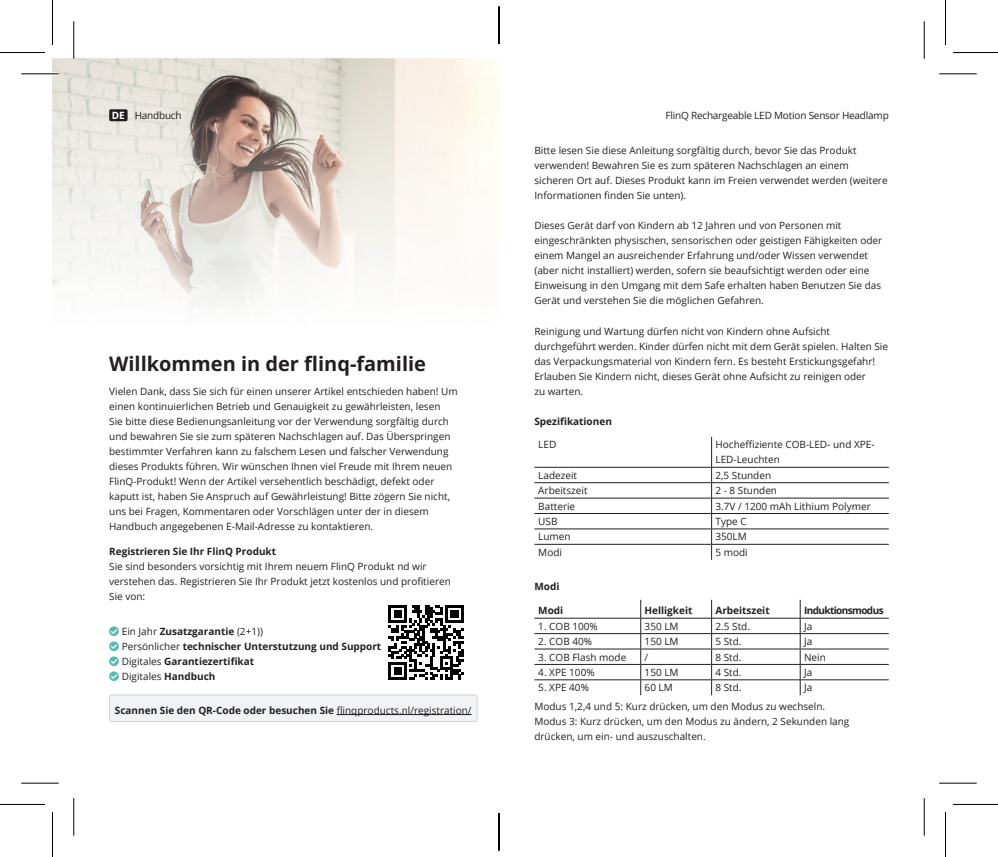
<style>
.page{position:relative;width:998px;height:857px;background:#fff}
.page>*{position:absolute;margin:0;border:0;box-sizing:border-box;transform-origin:0 0}
.t1{font:700 20px "Open Sans";color:#231f20}
.t2{font:10px/15px "Open Sans";color:#231f20}
.t3{font:700 10px/15px "Open Sans";color:#231f20}
.t4{font:10px "Open Sans";letter-spacing:-.02em;color:#231f20}
.t5{font:700 10px "Open Sans";letter-spacing:-.06em;color:#231f20}
.s1{font-weight:700;color:#fff}
.s2{font-weight:400}
</style>
<div class="page">
<img style="left:52px;top:58px;width:447px;height:248px">
<div style="left:109px;top:694px;width:368px;height:27px;background:#f2f3f4;border-radius:3px"></div>
<hr style="left:337px;top:713px;width:135px;height:1px;background:#231f20">
<div style="left:109px;top:694px;width:368px;height:27px;border:1px solid #d1d2d4;border-radius:3px"></div>
<svg style="left:389px;top:605px;width:75px;height:74px"></svg>
<div style="left:109px;top:109px;width:19px;height:12px;background:#231f20;border-radius:2px"></div>
<hr style="left:534px;top:617px;width:107px;height:1px;background:#231f20">
<hr style="left:641px;top:617px;width:71px;height:1px;background:#231f20">
<hr style="left:712px;top:617px;width:88px;height:1px;background:#231f20">
<hr style="left:800px;top:617px;width:89px;height:1px;background:#231f20">
<hr style="left:534px;top:633px;width:107px;height:1px;background:#231f20">
<hr style="left:641px;top:633px;width:71px;height:1px;background:#231f20">
<hr style="left:712px;top:633px;width:88px;height:1px;background:#231f20">
<hr style="left:800px;top:633px;width:89px;height:1px;background:#231f20">
<hr style="left:534px;top:648px;width:107px;height:1px;background:#231f20">
<hr style="left:641px;top:648px;width:71px;height:1px;background:#231f20">
<hr style="left:712px;top:648px;width:88px;height:1px;background:#231f20">
<hr style="left:800px;top:648px;width:89px;height:1px;background:#231f20">
<hr style="left:534px;top:663px;width:107px;height:1px;background:#231f20">
<hr style="left:641px;top:663px;width:71px;height:1px;background:#231f20">
<hr style="left:712px;top:663px;width:88px;height:1px;background:#231f20">
<hr style="left:800px;top:663px;width:89px;height:1px;background:#231f20">
<hr style="left:534px;top:679px;width:107px;height:1px;background:#231f20">
<hr style="left:641px;top:679px;width:71px;height:1px;background:#231f20">
<svg style="left:640px;top:599px;width:1px;height:96px"></svg>
<hr style="left:712px;top:679px;width:88px;height:1px;background:#231f20">
<svg style="left:711px;top:599px;width:1px;height:96px"></svg>
<hr style="left:800px;top:679px;width:89px;height:1px;background:#231f20">
<svg style="left:800px;top:599px;width:1px;height:96px"></svg>
<hr style="left:711px;top:436px;width:1px;height:31px;background:#231f20">
<hr style="left:534px;top:466px;width:178px;height:1px;background:#231f20">
<hr style="left:712px;top:466px;width:177px;height:1px;background:#231f20">
<hr style="left:534px;top:482px;width:178px;height:1px;background:#231f20">
<hr style="left:712px;top:482px;width:177px;height:1px;background:#231f20">
<hr style="left:534px;top:497px;width:178px;height:1px;background:#231f20">
<hr style="left:712px;top:497px;width:177px;height:1px;background:#231f20">
<hr style="left:534px;top:513px;width:178px;height:1px;background:#231f20">
<hr style="left:712px;top:513px;width:177px;height:1px;background:#231f20">
<hr style="left:534px;top:528px;width:178px;height:1px;background:#231f20">
<hr style="left:712px;top:528px;width:177px;height:1px;background:#231f20">
<hr style="left:534px;top:543px;width:178px;height:1px;background:#231f20">
<hr style="left:712px;top:543px;width:177px;height:1px;background:#231f20">
<svg style="left:711px;top:467px;width:1px;height:92px"></svg>
<hr style="left:21px;top:72px;width:38px;height:3px;background:#fff">
<hr style="left:72px;top:21px;width:3px;height:38px;background:#fff">
<hr style="left:21px;top:73px;width:38px;height:1px;background:#000">
<hr style="left:939px;top:73px;width:38px;height:1px;background:#000">
<hr style="left:21px;top:782px;width:38px;height:1px;background:#000">
<hr style="left:939px;top:782px;width:38px;height:1px;background:#000">
<hr style="left:73px;top:21px;width:1px;height:38px;background:#000">
<hr style="left:73px;top:797px;width:1px;height:38px;background:#000">
<hr style="left:924px;top:21px;width:1px;height:38px;background:#000">
<hr style="left:924px;top:797px;width:1px;height:38px;background:#000">
<hr style="left:0;top:52px;width:45px;height:1px;background:#000">
<hr style="left:953px;top:52px;width:45px;height:1px;background:#000">
<hr style="left:0;top:803px;width:45px;height:1px;background:#000">
<hr style="left:953px;top:803px;width:45px;height:1px;background:#000">
<hr style="left:52px;top:0;width:1px;height:45px;background:#000">
<hr style="left:52px;top:811px;width:1px;height:45px;background:#000">
<hr style="left:945px;top:0;width:1px;height:45px;background:#000">
<hr style="left:945px;top:811px;width:1px;height:45px;background:#000">
<svg style="left:498px;top:16px;width:1px;height:28px"></svg>
<svg style="left:498px;top:813px;width:1px;height:28px"></svg>
<hr style="left:499px;top:6px;width:1px;height:38px;background:#000">
<hr style="left:499px;top:812px;width:1px;height:38px;background:#000">
<p class="t4" style="left:112px;top:108px;width:71px"><span class="s1">DE</span> Handbuch</p>
<p class="t4" style="left:665px;top:108px;width:225px">FlinQ Rechargeable LED Motion Sensor Headlamp</p>
<p class="t2" style="left:534px;top:143px;width:355px">Bitte lesen Sie diese Anleitung sorgfältig durch, bevor Sie das Produkt verwenden! Bewahren Sie es zum späteren Nachschlagen an einem sicheren Ort auf. Dieses Produkt kann im Freien verwendet werden (weitere Informationen finden Sie unten).</p>
<p class="t2" style="left:534px;top:218px;width:349px">Dieses Gerät darf von Kindern ab 12 Jahren und von Personen mit eingeschränkten physischen, sensorischen oder geistigen Fähigkeiten oder einem Mangel an ausreichender Erfahrung und/oder Wissen verwendet (aber nicht installiert) werden, sofern sie beaufsichtigt werden oder eine Einweisung in den Umgang mit dem Safe erhalten haben Benutzen Sie das Gerät und verstehen Sie die möglichen Gefahren.</p>
<p class="t2" style="left:534px;top:323px;width:355px">Reinigung und Wartung dürfen nicht von Kindern ohne Aufsicht durchgeführt werden. Kinder dürfen nicht mit dem Gerät spielen. Halten Sie das Verpackungsmaterial von Kindern fern. Es besteht Erstickungsgefahr!<br>Erlauben Sie Kindern nicht, dieses Gerät ohne Aufsicht zu reinigen oder<br>zu warten.</p>
<h1 class="t1" style="left:109px;top:350px;width:318px">Willkommen in der flinq-familie</h1>
<p class="t2" style="left:109px;top:383px;width:350px">Vielen Dank, dass Sie sich für einen unserer Artikel entschieden haben! Um einen kontinuierlichen Betrieb und Genauigkeit zu gewährleisten, lesen<br>Sie bitte diese Bedienungsanleitung vor der Verwendung sorgfältig durch und bewahren Sie sie zum späteren Nachschlagen auf. Das Überspringen bestimmter Verfahren kann zu falschem Lesen und falscher Verwendung dieses Produkts führen. Wir wünschen Ihnen viel Freude mit Ihrem neuen FlinQ-Produkt! Wenn der Artikel versehentlich beschädigt, defekt oder kaputt ist, haben Sie Anspruch auf Gewährleistung! Bitte zögern Sie nicht, uns bei Fragen, Kommentaren oder Vorschlägen unter der in diesem Handbuch angegebenen E-Mail-Adresse zu kontaktieren.</p>
<p class="t3" style="left:109px;top:544px;width:168px">Registrieren Sie Ihr FlinQ Produkt</p>
<p class="t2" style="left:109px;top:558px;width:343px">Sie sind besonders vorsichtig mit Ihrem neuem FlinQ Produkt nd wir verstehen das. Registrieren Sie Ihr Produkt jetzt kostenlos und profitieren<br>Sie von:</p>
<p class="t3" style="left:122px;top:623px;width:261px"><span class="s2">Ein Jahr</span> Zusatzgarantie <span class="s2">(2+1))<br>Persönlicher</span> technischer Unterstutzung und Support <span class="s2">Digitales</span> Garantiezertifikat<br><span class="s2">Digitales</span> Handbuch</p>
<p class="t3" style="left:534px;top:413px;width:79px">Spezifikationen</p>
<p class="t2" style="left:538px;top:437px;width:20px">LED</p>
<p class="t2" style="left:715px;top:437px;width:161px">Hocheffiziente COB-LED- und XPE-<br>LED-Leuchten</p>
<p class="t2" style="left:538px;top:467px;width:40px">Ladezeit</p>
<p class="t2" style="left:715px;top:467px;width:57px">2,5 Stunden</p>
<p class="t2" style="left:538px;top:482px;width:51px">Arbeitszeit</p>
<p class="t2" style="left:715px;top:482px;width:63px">2 - 8 Stunden</p>
<p class="t2" style="left:538px;top:498px;width:38px">Batterie</p>
<p class="t2" style="left:715px;top:498px;width:157px">3.7V / 1200 mAh Lithium Polymer</p>
<p class="t2" style="left:538px;top:513px;width:21px">USB</p>
<p class="t2" style="left:715px;top:513px;width:33px">Type C</p>
<p class="t2" style="left:538px;top:529px;width:34px">Lumen</p>
<p class="t2" style="left:715px;top:529px;width:33px">350LM</p>
<p class="t2" style="left:538px;top:544px;width:25px">Modi</p>
<p class="t2" style="left:715px;top:544px;width:34px">5 modi</p>
<p class="t3" style="left:534px;top:578px;width:26px">Modi</p>
<p class="t3" style="left:538px;top:602px;width:26px">Modi</p>
<p class="t3" style="left:645px;top:602px;width:49px">Helligkeit</p>
<p class="t3" style="left:715px;top:602px;width:56px">Arbeitszeit</p>
<p class="t5" style="left:804px;top:603px;width:81px">Induktionsmodus</p>
<p class="t2" style="left:538px;top:618px;width:61px">1. COB 100%</p>
<p class="t2" style="left:645px;top:618px;width:35px">350 LM</p>
<p class="t2" style="left:715px;top:618px;width:36px">2.5 Std.</p>
<p class="t2" style="left:804px;top:618px;width:10px">Ja</p>
<p class="t2" style="left:538px;top:633px;width:55px">2. COB 40%</p>
<p class="t2" style="left:645px;top:633px;width:35px">150 LM</p>
<p class="t2" style="left:715px;top:633px;width:28px">5 Std.</p>
<p class="t2" style="left:804px;top:633px;width:10px">Ja</p>
<p class="t2" style="left:538px;top:649px;width:89px">3. COB Flash mode</p>
<p class="t2" style="left:645px;top:649px;width:5px">/</p>
<p class="t2" style="left:715px;top:649px;width:28px">8 Std.</p>
<p class="t2" style="left:804px;top:649px;width:23px">Nein</p>
<p class="t2" style="left:538px;top:664px;width:58px">4. XPE 100%</p>
<p class="t2" style="left:645px;top:664px;width:35px">150 LM</p>
<p class="t2" style="left:715px;top:664px;width:28px">4 Std.</p>
<p class="t2" style="left:804px;top:664px;width:10px">Ja</p>
<p class="t2" style="left:538px;top:679px;width:52px">5. XPE 40%</p>
<p class="t2" style="left:645px;top:679px;width:30px">60 LM</p>
<p class="t2" style="left:715px;top:679px;width:28px">8 Std.</p>
<p class="t2" style="left:534px;top:678px;width:292px;line-height:18.5px;text-indent:270px">Ja<br>Modus 1,2,4 und 5: Kurz drücken, um den Modus zu wechseln.</p>
<p class="t2" style="left:534px;top:713px;width:316px">Modus 3: Kurz drücken, um den Modus zu ändern, 2 Sekunden lang drücken, um ein- und auszuschalten.</p>
<p class="t3" style="left:115px;top:702px;width:358px">Scannen Sie den QR-Code oder besuchen Sie <span class="s2">flinqproducts.nl/registration/</span></p>
</div>
